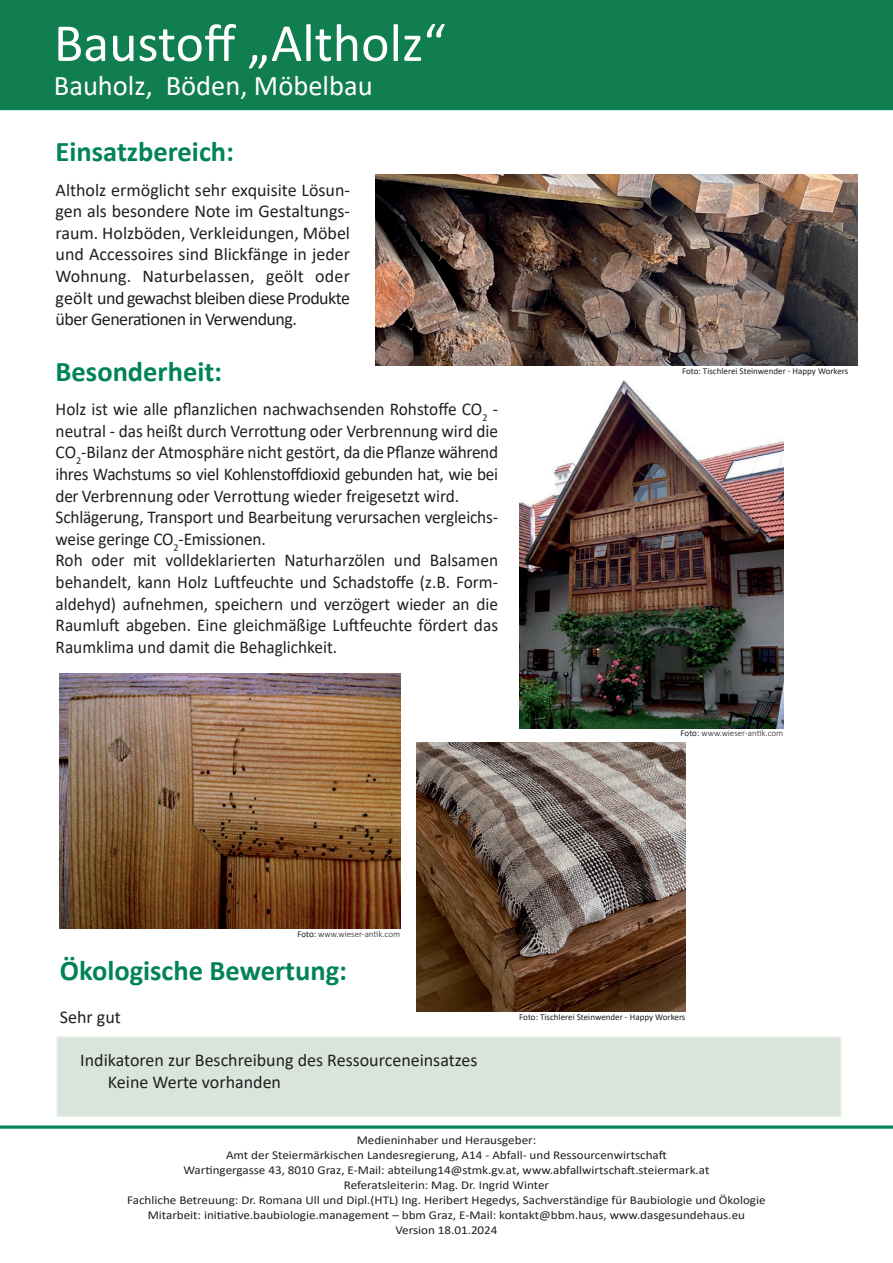
<style>
.page{position:relative;width:893px;height:1263px;background:#fff}
.page>*{position:absolute;margin:0;border:0;box-sizing:border-box;transform-origin:0 0}
.t1{font:54px "Calibri";color:#fff}
.t2{font:700 28.5px "Calibri";color:#008454}
.t3{font:28.5px "Calibri";color:#fff}
.t4{font:18px/21.6px "Calibri";color:#231f20;scale:.96 1}
.t5{font:18px/21.6px "Calibri";color:#231f20}
.t6{font:12px/15px "Calibri";color:#231f20;text-align:center;scale:1.09 1}
.t7{font:9px "Calibri";color:#231f20}
.t8{font:300 9px "Calibri";color:#231f20}
.s1{font-weight:400}
</style>
<div class="page">
<div style="left:0;top:0;width:893px;height:110px;background:#107e4f"></div>
<svg style="left:0;top:1125px;width:893px;height:4px;background:#349c75"></svg>
<div style="left:56px;top:1036px;width:785px;height:81px;background:#d9e4dc;border:2px solid #e5f0e1"></div>
<img style="left:376px;top:175px;width:481px;height:190px">
<img style="left:519px;top:380px;width:264px;height:348px">
<img style="left:417px;top:743px;width:268px;height:268px">
<img style="left:60px;top:673px;width:340px;height:255px">
<h1 class="t1" style="left:54px;top:5px;width:393px">Baustoff „Altholz“</h1>
<h2 class="t3" style="left:54px;top:66px;width:320px">Bauholz, Böden, Möbelbau</h2>
<h2 class="t2" style="left:56px;top:132px;width:180px">Einsatzbereich:</h2>
<p class="t5" style="left:56px;top:178px;width:296px;text-align:justify">Altholz ermöglicht sehr exquisite Lösun&shy;gen als besondere Note im Gestaltungs&shy;raum. Holzböden, Verkleidungen, Möbel und Accessoires sind Blickfänge in jeder Wohnung. Naturbelassen, geölt oder geölt und gewachst bleiben diese Produkte über Generationen in Verwendung.</p>
<h2 class="t2" style="left:56px;top:351px;width:168px">Besonderheit:</h2>
<p class="t4" style="left:56px;top:398px;width:463px">Holz ist wie alle pflanzlichen nachwachsenden Rohstoffe CO<sub>2</sub> - neutral - das heißt durch Verrottung oder Verbrennung wird die CO<sub>2</sub>-Bilanz der Atmosphäre nicht gestört, da die Pflanze während ihres Wachstums so viel Kohlenstoffdioxid gebunden hat, wie bei der Verbrennung oder Verrottung wieder freigesetzt wird.<br>Schlägerung, Transport und Bearbeitung verursachen vergleichs&shy;weise geringe CO<sub>2</sub>-Emissionen.<br>Roh oder mit volldeklarierten Naturharzölen und Balsamen behandelt, kann Holz Luftfeuchte und Schadstoffe (z.B. Form&shy;aldehyd) aufnehmen, speichern und verzögert wieder an die Raumluft abgeben. Eine gleichmäßige Luftfeuchte fördert das Raumklima und damit die Behaglichkeit.</p>
<p class="t7" style="left:682px;top:365px;width:168px">Foto: Tischlerei Steinwender - Happy Workers</p>
<p class="t8" style="left:681px;top:727px;width:104px"><span class="s1">Foto:</span> www.wieser-antik.com</p>
<p class="t8" style="left:297px;top:929px;width:104px"><span class="s1">Foto:</span> www.wieser-antik.com</p>
<h2 class="t2" style="left:60px;top:950px;width:289px">Ökologische Bewertung:</h2>
<p class="t5" style="left:60px;top:1005px;width:62px">Sehr gut</p>
<p class="t5" style="left:108px;top:1049px;width:371px;text-indent:-28px">Indikatoren zur Beschreibung des Ressourceneinsatzes<br>Keine Werte vorhanden</p>
<p class="t7" style="left:519px;top:1011px;width:168px">Foto: Tischlerei Steinwender - Happy Workers</p>
<p class="t6" style="left:127px;top:1132px;width:587px">Medieninhaber und Herausgeber:<br>Amt der Steiermärkischen Landesregierung, A14 - Abfall- und Ressourcenwirtschaft<br>Wartingergasse 43, 8010 Graz, E-Mail: abteilung14@stmk.gv.at, www.abfallwirtschaft.steiermark.at<br>Referatsleiterin: Mag. Dr. Ingrid Winter<br>Fachliche Betreuung: Dr. Romana Ull und Dipl.(HTL) Ing. Heribert Hegedys, Sachverständige für Baubiologie und Ökologie Mitarbeit: initiative.baubiologie.management – bbm Graz, E-Mail: kontakt@bbm.haus, www.dasgesundehaus.eu Version 18.01.2024</p>
</div>
